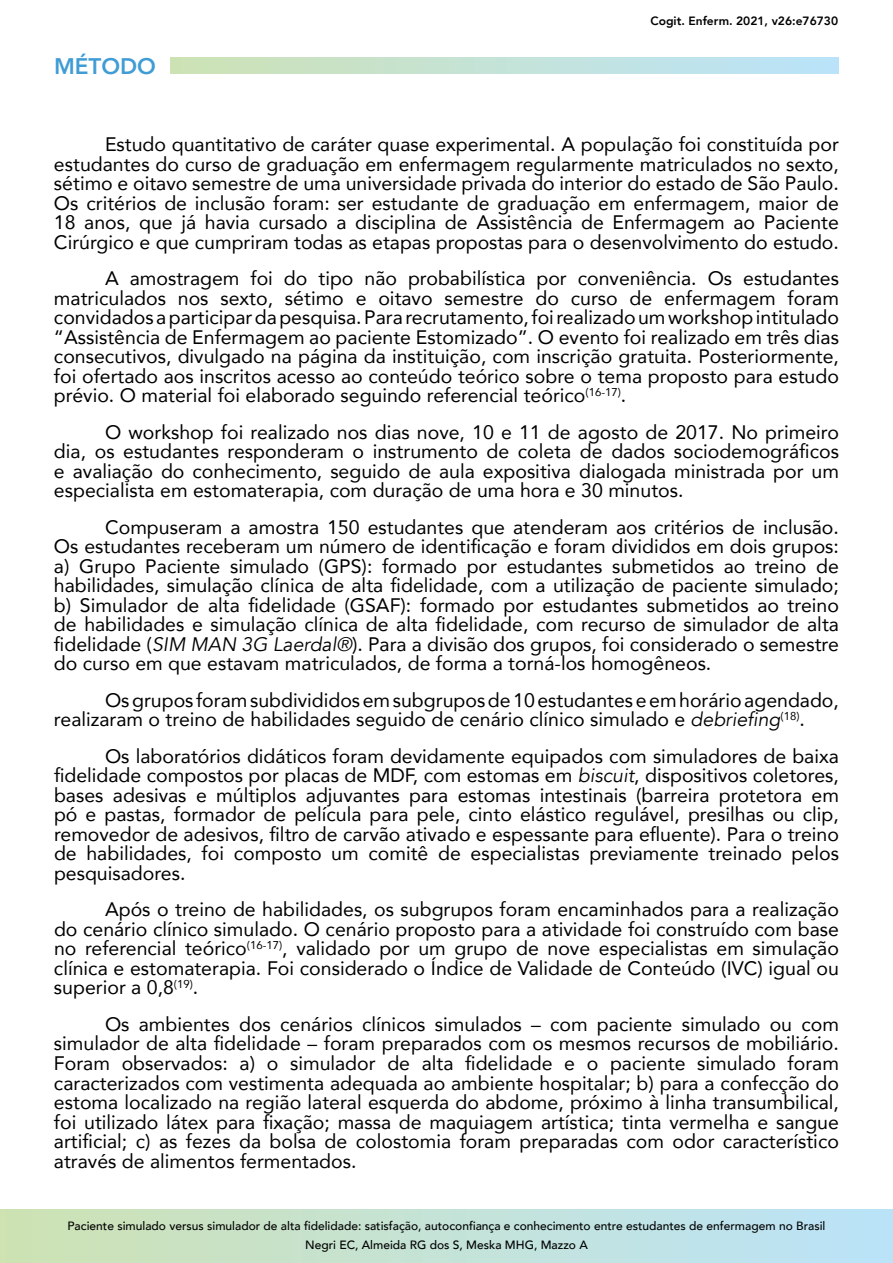
<style>
.page{position:relative;width:893px;height:1263px;background:#fff}
.page>*{position:absolute;margin:0;border:0;box-sizing:border-box;transform-origin:0 0}
.t1{font:800 22.5px "Avenir";color:#409cd4}
.t2{font:19.5px/19.5px "Avenir";color:#000;text-align:justify}
.t3{font:500 12px/18.6px "Avenir";color:#000;text-align:center}
.t4{font:800 12px "Avenir";color:#000}
.s1{font-style:italic}
</style>
<div class="page">
<svg style="left:0;top:1209px;width:893px;height:54px;background:#c4e2d6"></svg>
<div style="left:170px;top:57px;width:669px;height:17px;background:linear-gradient(to right,#cee2b5,#bae3fb)"></div>
<p class="t1" style="left:54px;top:48px;width:104px">MÉTODO</p>
<p class="t4" style="left:650px;top:12px;width:189px">Cogit. Enferm. 2021, v26:e76730</p>
<p class="t2" style="left:54px;top:134px;width:786px;text-indent:51px">Estudo quantitativo de caráter quase experimental. A população foi constituída por estudantes do curso de graduação em enfermagem regularmente matriculados no sexto, sétimo e oitavo semestre de uma universidade privada do interior do estado de São Paulo.<br>Os critérios de inclusão foram: ser estudante de graduação em enfermagem, maior de 18 anos, que já havia cursado a disciplina de Assistência de Enfermagem ao Paciente Cirúrgico e que cumpriram todas as etapas propostas para o desenvolvimento do estudo.</p>
<p class="t2" style="left:54px;top:268px;width:786px;text-indent:51px">A amostragem foi do tipo não probabilística por conveniência. Os estudantes matriculados nos sexto, sétimo e oitavo semestre do curso de enfermagem foram convidados a participar da pesquisa. Para recrutamento, foi realizado um workshop intitulado “Assistência de Enfermagem ao paciente Estomizado”. O evento foi realizado em três dias consecutivos, divulgado na página da instituição, com inscrição gratuita. Posteriormente, foi ofertado aos inscritos acesso ao conteúdo teórico sobre o tema proposto para estudo prévio. O material foi elaborado seguindo referencial teórico<sup>(16-17)</sup>.</p>
<p class="t2" style="left:54px;top:422px;width:786px;text-indent:51px">O workshop foi realizado nos dias nove, 10 e 11 de agosto de 2017. No primeiro dia, os estudantes responderam o instrumento de coleta de dados sociodemográficos e avaliação do conhecimento, seguido de aula expositiva dialogada ministrada por um especialista em estomaterapia, com duração de uma hora e 30 minutos.</p>
<p class="t2" style="left:54px;top:517px;width:786px;text-indent:51px">Compuseram a amostra 150 estudantes que atenderam aos critérios de inclusão.<br>Os estudantes receberam um número de identificação e foram divididos em dois grupos: a) Grupo Paciente simulado (GPS): formado por estudantes submetidos ao treino de habilidades, simulação clínica de alta fidelidade, com a utilização de paciente simulado; b) Simulador de alta fidelidade (GSAF): formado por estudantes submetidos ao treino de habilidades e simulação clínica de alta fidelidade, com recurso de simulador de alta fidelidade (<span class="s1">SIM MAN 3G Laerdal®</span>). Para a divisão dos grupos, foi considerado o semestre do curso em que estavam matriculados, de forma a torná-los homogêneos.</p>
<p class="t2" style="left:54px;top:690px;width:786px;text-indent:51px">Os grupos foram subdivididos em subgrupos de 10 estudantes e em horário agendado, realizaram o treino de habilidades seguido de cenário clínico simulado e <span class="s1">debriefing</span><sup>(18)</sup>.</p>
<p class="t2" style="left:54px;top:746px;width:786px;text-indent:51px">Os laboratórios didáticos foram devidamente equipados com simuladores de baixa fidelidade compostos por placas de MDF, com estomas em <span class="s1">biscuit</span>, dispositivos coletores, bases adesivas e múltiplos adjuvantes para estomas intestinais (barreira protetora em pó e pastas, formador de película para pele, cinto elástico regulável, presilhas ou clip, removedor de adesivos, filtro de carvão ativado e espessante para efluente). Para o treino de habilidades, foi composto um comitê de especialistas previamente treinado pelos pesquisadores.</p>
<p class="t2" style="left:54px;top:899px;width:786px;text-indent:51px">Após o treino de habilidades, os subgrupos foram encaminhados para a realização do cenário clínico simulado. O cenário proposto para a atividade foi construído com base no referencial teórico<sup>(16-17)</sup>, validado por um grupo de nove especialistas em simulação clínica e estomaterapia. Foi considerado o Índice de Validade de Conteúdo (IVC) igual ou superior a 0,8<sup>(19)</sup>.</p>
<p class="t2" style="left:54px;top:1014px;width:786px;text-indent:51px">Os ambientes dos cenários clínicos simulados – com paciente simulado ou com simulador de alta fidelidade – foram preparados com os mesmos recursos de mobiliário.<br>Foram observados: a) o simulador de alta fidelidade e o paciente simulado foram caracterizados com vestimenta adequada ao ambiente hospitalar; b) para a confecção do estoma localizado na região lateral esquerda do abdome, próximo à linha transumbilical, foi utilizado látex para fixação; massa de maquiagem artística; tinta vermelha e sangue artificial; c) as fezes da bolsa de colostomia foram preparadas com odor característico através de alimentos fermentados.</p>
<p class="t3" style="left:68px;top:1216px;width:759px">Paciente simulado versus simulador de alta fidelidade: satisfação, autoconfiança e conhecimento entre estudantes de enfermagem no Brasil<br>Negri EC, Almeida RG dos S, Meska MHG, Mazzo A</p>
</div>
